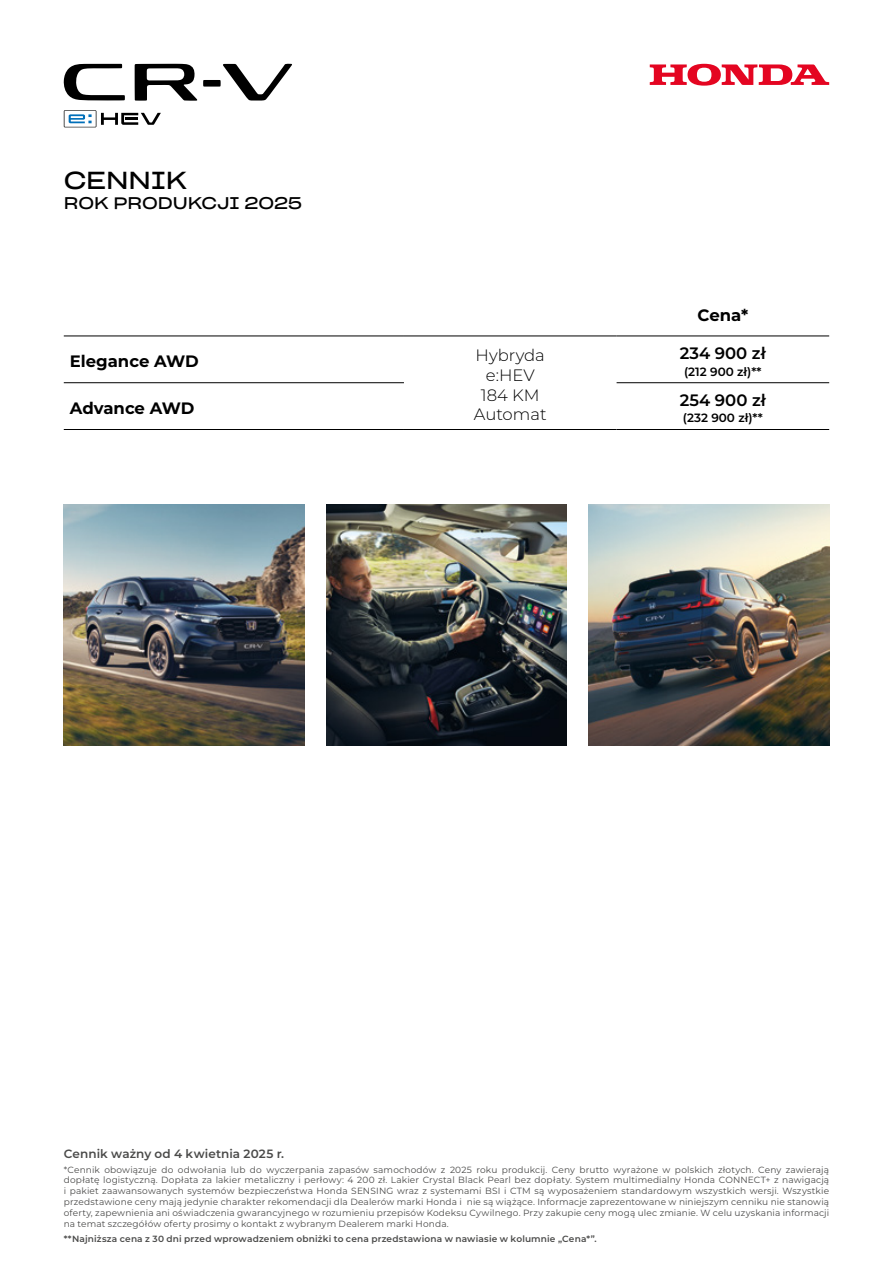
<style>
.page{position:relative;width:893px;height:1263px;background:#fff}
.page>*{position:absolute;margin:0;border:0;box-sizing:border-box;transform-origin:0 0}
.t1{font:24px "Sharp Grotesk Book 25";color:#000}
.t2{font:700 16.5px "Montserrat";color:#000}
.t3{font:300 16.5px/19.8px "Montserrat";color:#000;text-align:center}
.t4{font:16.5px "Sharp Grotesk Book 25";color:#000}
.t5{font:600 16.5px "Montserrat";color:#000}
.t6{font:600 12px "Montserrat";letter-spacing:.01em;color:#4a4a49}
.t7{font:600 12px "Montserrat";color:#000}
.t8{font:9px/10.8px "Montserrat";letter-spacing:.015em;color:#4a4a49;text-align:justify}
.t9{font:600 9px "Montserrat";letter-spacing:.02em;color:#4a4a49}
</style>
<div class="page">
<hr style="left:64px;top:336px;width:340px;height:1px;background:#000">
<hr style="left:404px;top:336px;width:213px;height:1px;background:#000">
<hr style="left:617px;top:336px;width:212px;height:1px;background:#000">
<hr style="left:64px;top:382px;width:340px;height:1px;background:#000">
<hr style="left:617px;top:382px;width:212px;height:1px;background:#000">
<hr style="left:64px;top:429px;width:340px;height:1px;background:#000">
<hr style="left:404px;top:429px;width:213px;height:1px;background:#000">
<hr style="left:617px;top:429px;width:212px;height:1px;background:#000">
<img style="left:64px;top:504px;width:241px;height:241px">
<img style="left:326px;top:504px;width:241px;height:241px">
<img style="left:588px;top:504px;width:241px;height:241px">
<svg style="left:650px;top:64px;width:179px;height:22px"></svg>
<svg style="left:64px;top:110px;width:97px;height:17px"></svg>
<svg style="left:64px;top:64px;width:61px;height:37px"></svg>
<svg style="left:203px;top:64px;width:89px;height:37px"></svg>
<svg style="left:135px;top:64px;width:62px;height:37px"></svg>
<h1 class="t1" style="left:64px;top:159px;width:124px">CENNIK</h1>
<h2 class="t4" style="left:64px;top:188px;width:240px">ROK PRODUKCJI 2025</h2>
<h2 class="t2" style="left:698px;top:303px;width:52px">Cena*</h2>
<h2 class="t2" style="left:70px;top:350px;width:130px">Elegance AWD</h2>
<h2 class="t3" style="left:474px;top:345px;width:74px">Hybryda e:HEV<br>184 KM<br>Automat</h2>
<h2 class="t5" style="left:680px;top:341px;width:87px">234 900 zł</h2>
<h3 class="t7" style="left:684px;top:363px;width:79px">(212 900 zł)**</h3>
<h2 class="t5" style="left:680px;top:388px;width:87px">254 900 zł</h2>
<h3 class="t7" style="left:683px;top:410px;width:81px">(232 900 zł)**</h3>
<h2 class="t2" style="left:70px;top:396px;width:126px">Advance AWD</h2>
<h3 class="t6" style="left:64px;top:1145px;width:222px">Cennik ważny od 4 kwietnia 2025 r.</h3>
<p class="t8" style="left:64px;top:1164px;width:767px">*Cennik obowiązuje do odwołania lub do wyczerpania zapasów samochodów z 2025 roku produkcij. Ceny brutto wyrażone w polskich złotych. Ceny zawierają dopłatę logistyczną. Dopłata za lakier metaliczny i perłowy: 4 200 zł. Lakier Crystal Black Pearl bez dopłaty. System multimedialny Honda CONNECT+ z nawigacją i pakiet zaawansowanych systemów bezpieczeństwa Honda SENSING wraz z systemami BSI i CTM są wyposażeniem standardowym wszystkich wersji. Wszystkie przedstawione ceny mają jedynie charakter rekomendacji dla Dealerów marki Honda i nie są wiążące. Informacje zaprezentowane w niniejszym cenniku nie stanowią oferty, zapewnienia ani oświadczenia gwarancyjnego w rozumieniu przepisów Kodeksu Cywilnego. Przy zakupie ceny mogą ulec zmianie. W celu uzyskania informacji na temat szczegółów oferty prosimy o kontakt z wybranym Dealerem marki Honda.</p>
<p class="t9" style="left:64px;top:1232px;width:534px">**Najniższa cena z 30 dni przed wprowadzeniem obniżki to cena przedstawiona w nawiasie w kolumnie „Cena*”.</p>
</div>
